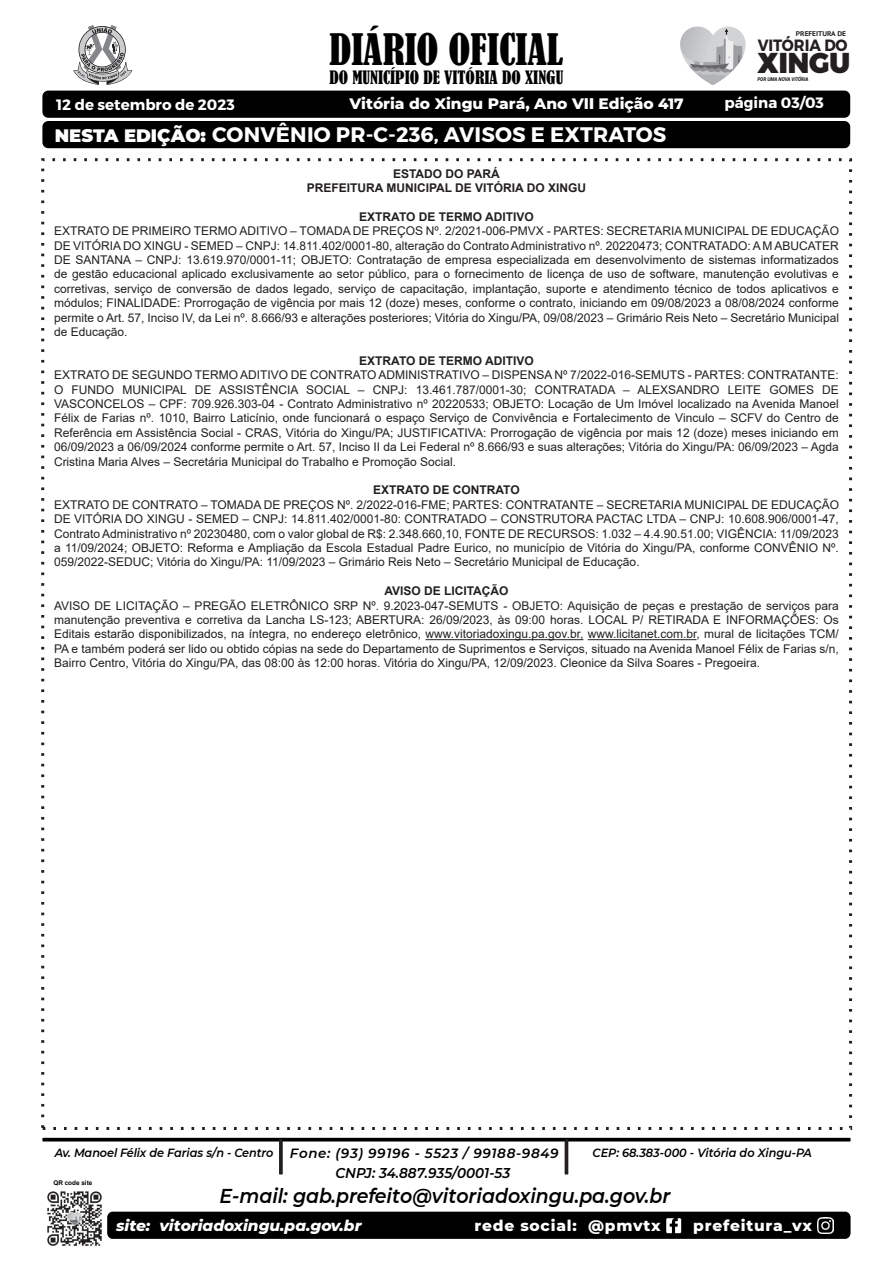
<style>
.page{position:relative;width:893px;height:1263px;background:#fff}
.page>*{position:absolute;margin:0;border:0;box-sizing:border-box;transform-origin:0 0}
.t1{font:condensed 40.65px "Bernard";color:#000}
.t2{font:900 28.65px "Montserrat";color:#231f20;scale:.95 1}
.t3{font:700 21px "Montserrat";letter-spacing:.01em;color:#fff}
.t4{font:italic 600 20.1px "Montserrat";color:#000;scale:.95 1}
.t5{font:900 18px "Montserrat";color:#fff}
.t6{font:condensed 17.25px "Bernard";color:#000}
.t7{font:700 16.35px "Montserrat";color:#231f20;scale:.91 1}
.t8{font:800 15.45px "Montserrat";color:#fff}
.t9{font:800 15.45px "Montserrat";letter-spacing:.05em;color:#fff}
.t10{font:italic 800 15.45px "Montserrat";color:#fff}
.t11{font:700 15px "Montserrat";color:#fff}
.t12{font:italic 600 14.25px "Montserrat";color:#000;scale:.95 1}
.t13{font:12px/14.4px "Arial";color:#231f20;text-align:justify}
.t14{font:700 12px/14.4px "Arial";color:#231f20;text-align:center}
.t15{font:italic 600 11.85px "Montserrat";color:#000;scale:.95 1}
.t16{font:700 6.75px "PT Sans";color:#231f20;scale:1.09 1}
.t17{font:700 6.45px "Arial";color:#000}
.t18{font:italic 900 5.25px "Roboto";color:#231f20;scale:.87 1}
.s1{font-size:15px}
.s2{font-size:13.35px}
</style>
<div class="page">
<div style="left:107px;top:1212px;width:743px;height:27px;background:#000;border-radius:6px"></div>
<hr style="left:42px;top:1138px;width:808px;height:3px;background:#000">
<svg style="left:680px;top:27px;width:65px;height:58px"></svg>
<img style="left:47px;top:1191px;width:55px;height:55px">
<div style="left:42px;top:121px;width:808px;height:27px;background:#000;border-radius:6px"></div>
<div style="left:42px;top:91px;width:808px;height:27px;background:#000;border-radius:6px"></div>
<svg style="left:73px;top:25px;width:59px;height:60px"></svg>
<svg style="left:279px;top:1139px;width:4px;height:35px"></svg>
<hr style="left:565px;top:1139px;width:3px;height:35px;background:#231f20">
<img style="left:818px;top:1218px;width:16px;height:15px">
<svg style="left:666px;top:1218px;width:15px;height:15px"></svg>
<hr style="left:426px;top:639px;width:157px;height:1px;background:#231f20">
<hr style="left:588px;top:639px;width:108px;height:1px;background:#231f20">
<h1 class="t1" style="left:329px;top:26px;width:236px">DIÁRIO OFICIAL</h1>
<h3 class="t6" style="left:330px;top:67px;width:235px">DO MUNICÍPIO DE VITÓRIA DO XINGU</h3>
<p class="t16" style="left:796px;top:29px;width:47px">PREFEITURA DE</p>
<h3 class="t7" style="left:758px;top:35px;width:100px">VITÓRIA DO</h3>
<p class="t18" style="left:757px;top:75px;width:60px">POR UMA NOVA VITÓRIA</p>
<h2 class="t2" style="left:758px;top:45px;width:99px">XINGU</h2>
<p class="t11" style="left:56px;top:95px;width:180px">12 de setembro de 2023</p>
<p class="t11" style="left:725px;top:93px;width:101px">página 03/03</p>
<p class="t8" style="left:349px;top:93px;width:336px">Vitória do Xingu Pará, Ano VII Edição <span class="s1">417</span></p>
<h3 class="t3" style="left:212px;top:122px;width:456px">CONVÊNIO PR-C-236, AVISOS E EXTRATOS</h3>
<h3 class="t5" style="left:55px;top:122px;width:153px">NESTA EDIÇÃO:</h3>
<p class="t14" style="left:307px;top:166px;width:281px">ESTADO DO PARÁ<br>PREFEITURA MUNICIPAL DE VITÓRIA DO XINGU</p>
<p class="t14" style="left:359px;top:209px;width:176px">EXTRATO DE TERMO ADITIVO</p>
<p class="t13" style="left:54px;top:224px;width:786px">EXTRATO DE PRIMEIRO TERMO ADITIVO – TOMADA DE PREÇOS Nº. 2/2021-006-PMVX - PARTES: SECRETARIA MUNICIPAL DE EDUCAÇÃO DE VITÓRIA DO XINGU - SEMED – CNPJ: 14.811.402/0001-80, alteração do Contrato Administrativo nº. 20220473; CONTRATADO: A M ABUCATER DE SANTANA – CNPJ: 13.619.970/0001-11; OBJETO: Contratação de empresa especializada em desenvolvimento de sistemas informatizados de gestão educacional aplicado exclusivamente ao setor público, para o fornecimento de licença de uso de software, manutenção evolutivas e corretivas, serviço de conversão de dados legado, serviço de capacitação, implantação, suporte e atendimento técnico de todos aplicativos e módulos; FINALIDADE: Prorrogação de vigência por mais 12 (doze) meses, conforme o contrato, iniciando em 09/08/2023 a 08/08/2024 conforme permite o Art. 57, Inciso IV, da Lei nº. 8.666/93 e alterações posteriores; Vitória do Xingu/PA, 09/08/2023 – Grimário Reis Neto – Secretário Municipal de Educação.</p>
<p class="t14" style="left:359px;top:353px;width:176px">EXTRATO DE TERMO ADITIVO</p>
<p class="t13" style="left:54px;top:368px;width:786px">EXTRATO DE SEGUNDO TERMO ADITIVO DE CONTRATO ADMINISTRATIVO – DISPENSA Nº 7/2022-016-SEMUTS - PARTES: CONTRATANTE:<br>O FUNDO MUNICIPAL DE ASSISTÊNCIA SOCIAL – CNPJ: 13.461.787/0001-30; CONTRATADA – ALEXSANDRO LEITE GOMES DE VASCONCELOS – CPF: 709.926.303-04 - Contrato Administrativo nº 20220533; OBJETO: Locação de Um Imóvel localizado na Avenida Manoel Félix de Farias nº. 1010, Bairro Laticínio, onde funcionará o espaço Serviço de Convivência e Fortalecimento de Vinculo – SCFV do Centro de Referência em Assistência Social - CRAS, Vitória do Xingu/PA; JUSTIFICATIVA: Prorrogação de vigência por mais 12 (doze) meses iniciando em 06/09/2023 a 06/09/2024 conforme permite o Art. 57, Inciso II da Lei Federal nº 8.666/93 e suas alterações; Vitória do Xingu/PA: 06/09/2023 – Agda Cristina Maria Alves – Secretária Municipal do Trabalho e Promoção Social.</p>
<p class="t14" style="left:373px;top:483px;width:148px">EXTRATO DE CONTRATO</p>
<p class="t13" style="left:54px;top:497px;width:786px">EXTRATO DE CONTRATO – TOMADA DE PREÇOS Nº. 2/2022-016-FME; PARTES: CONTRATANTE – SECRETARIA MUNICIPAL DE EDUCAÇÃO DE VITÓRIA DO XINGU - SEMED – CNPJ: 14.811.402/0001-80: CONTRATADO – CONSTRUTORA PACTAC LTDA – CNPJ: 10.608.906/0001-47, Contrato Administrativo nº 20230480, com o valor global de R$: 2.348.660,10, FONTE DE RECURSOS: 1.032 – 4.4.90.51.00; VIGÊNCIA: 11/09/2023 a 11/09/2024; OBJETO: Reforma e Ampliação da Escola Estadual Padre Eurico, no município de Vitória do Xingu/PA, conforme CONVÊNIO Nº.<br>059/2022-SEDUC; Vitória do Xingu/PA: 11/09/2023 – Grimário Reis Neto – Secretário Municipal de Educação.</p>
<p class="t14" style="left:384px;top:584px;width:126px">AVISO DE LICITAÇÃO</p>
<p class="t13" style="left:54px;top:598px;width:786px">AVISO DE LICITAÇÃO – PREGÃO ELETRÔNICO SRP Nº. 9.2023-047-SEMUTS - OBJETO: Aquisição de peças e prestação de serviços para manutenção preventiva e corretiva da Lancha LS-123; ABERTURA: 26/09/2023, às 09:00 horas. LOCAL P/ RETIRADA E INFORMAÇÕES: Os Editais estarão disponibilizados, na íntegra, no endereço eletrônico, www.vitoriadoxingu.pa.gov.br, www.licitanet.com.br, mural de licitações TCM/ PA e também poderá ser lido ou obtido cópias na sede do Departamento de Suprimentos e Serviços, situado na Avenida Manoel Félix de Farias s/n, Bairro Centro, Vitória do Xingu/PA, das 08:00 às 12:00 horas. Vitória do Xingu/PA, 12/09/2023. Cleonice da Silva Soares - Pregoeira.</p>
<p class="t15" style="left:55px;top:1144px;width:532px">Av. Manoel Félix de Farias s/n - Centro <span class="s2">Fone: (93) 99196 - 5523 / 99188-9849</span></p>
<p class="t15" style="left:592px;top:1144px;width:232px">CEP: 68.383-000 - Vitória do Xingu-PA</p>
<p class="t12" style="left:335px;top:1163px;width:185px">CNPJ: 34.887.935/0001-53</p>
<h3 class="t4" style="left:220px;top:1182px;width:476px">E-mail: gab.prefeito@vitoriadoxingu.pa.gov.br</h3>
<p class="t10" style="left:116px;top:1214px;width:247px">site: vitoriadoxingu.pa.gov.br</p>
<p class="t9" style="left:474px;top:1214px;width:188px">rede social: @pmvtx</p>
<p class="t9" style="left:693px;top:1214px;width:120px">prefeitura_vx</p>
<p class="t17" style="left:53px;top:1178px;width:40px">QR code site</p>
</div>
